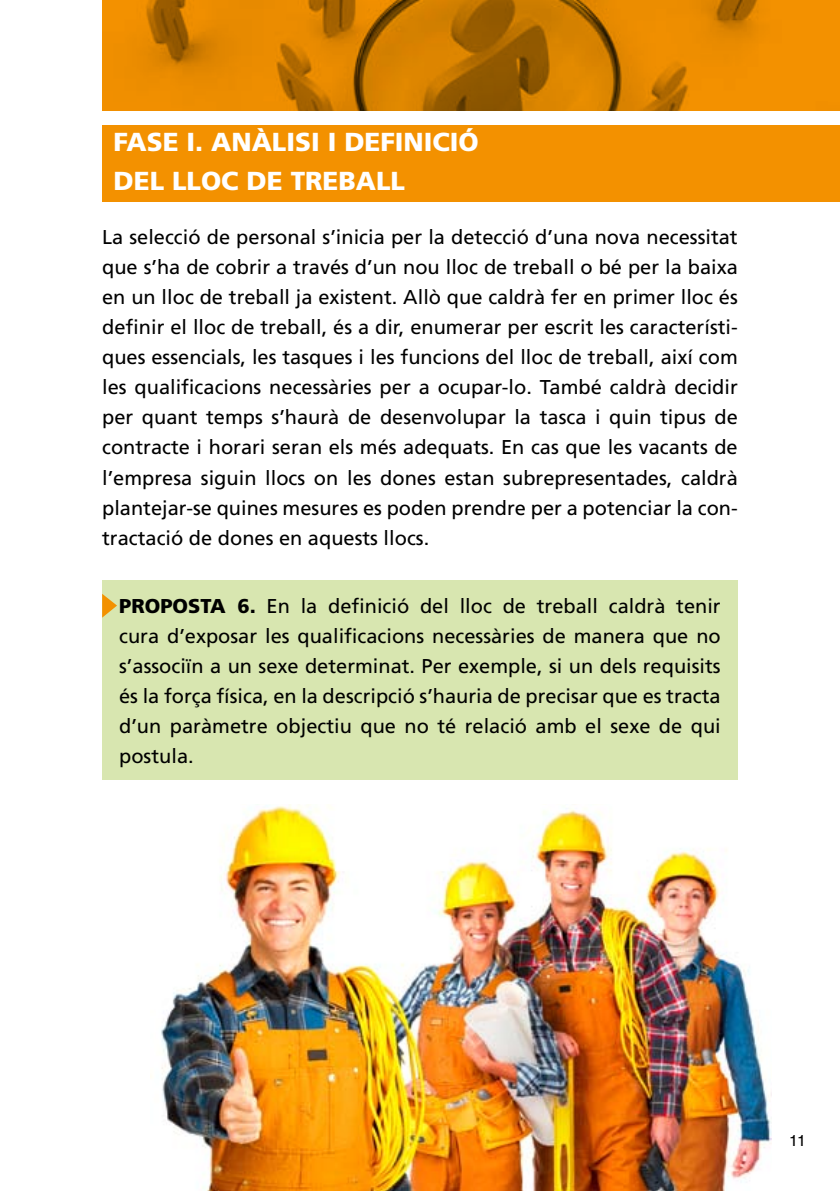
<style>
.page{position:relative;width:840px;height:1191px;background:#fff}
.page>*{position:absolute;margin:0;border:0;box-sizing:border-box;transform-origin:0 0}
.t1{font:900 26px/39px "Frutiger";color:#fff}
.t2{font:20px/30px "Frutiger";color:#000;text-align:justify}
.t3{font:16px "Helvetica";color:#000}
.s1{font-weight:900}
</style>
<div class="page">
<div style="left:102px;top:125px;width:737px;height:76px;background:#f39100"></div>
<div style="left:102px;top:580px;width:635px;height:200px;background:#d8e6b0"></div>
<img style="left:161px;top:805px;width:609px;height:386px">
<svg style="left:102px;top:594px;width:15px;height:23px"></svg>
<img style="left:102px;top:0;width:737px;height:110px">
<h1 class="t1" style="left:113px;top:123px;width:366px">FASE I. ANÀLISI I DEFI NICIÓ<br>DEL LLOC DE TREBALL</h1>
<p class="t2" style="left:102px;top:222px;width:637px">La selecció de personal s’inicia per la detecció d’una nova necessitat que s’ha de cobrir a través d’un nou lloc de treball o bé per la baixa en un lloc de treball ja existent. Allò que caldrà fer en primer lloc és definir el lloc de treball, és a dir, enumerar per escrit les característi&shy;ques essencials, les tasques i les funcions del lloc de treball, així com les qualificacions necessàries per a ocupar-lo. També caldrà decidir per quant temps s’haurà de desenvolupar la tasca i quin tipus de contracte i horari seran els més adequats. En cas que les vacants de l’empresa siguin llocs on les dones estan subrepresentades, caldrà plantejar-se quines mesures es poden prendre per a potenciar la con&shy;tractació de dones en aquests llocs.</p>
<p class="t2" style="left:119px;top:591px;width:602px"><span class="s1">PROPOSTA 6.</span> En la definició del lloc de treball caldrà tenir cura d’exposar les qualificacions necessàries de manera que no s’associïn a un sexe determinat. Per exemple, si un dels requisits és la força física, en la descripció s’hauria de precisar que es tracta d’un paràmetre objectiu que no té relació amb el sexe de qui postula.</p>
<p class="t3" style="left:788px;top:1128px;width:18px">11</p>
</div>
